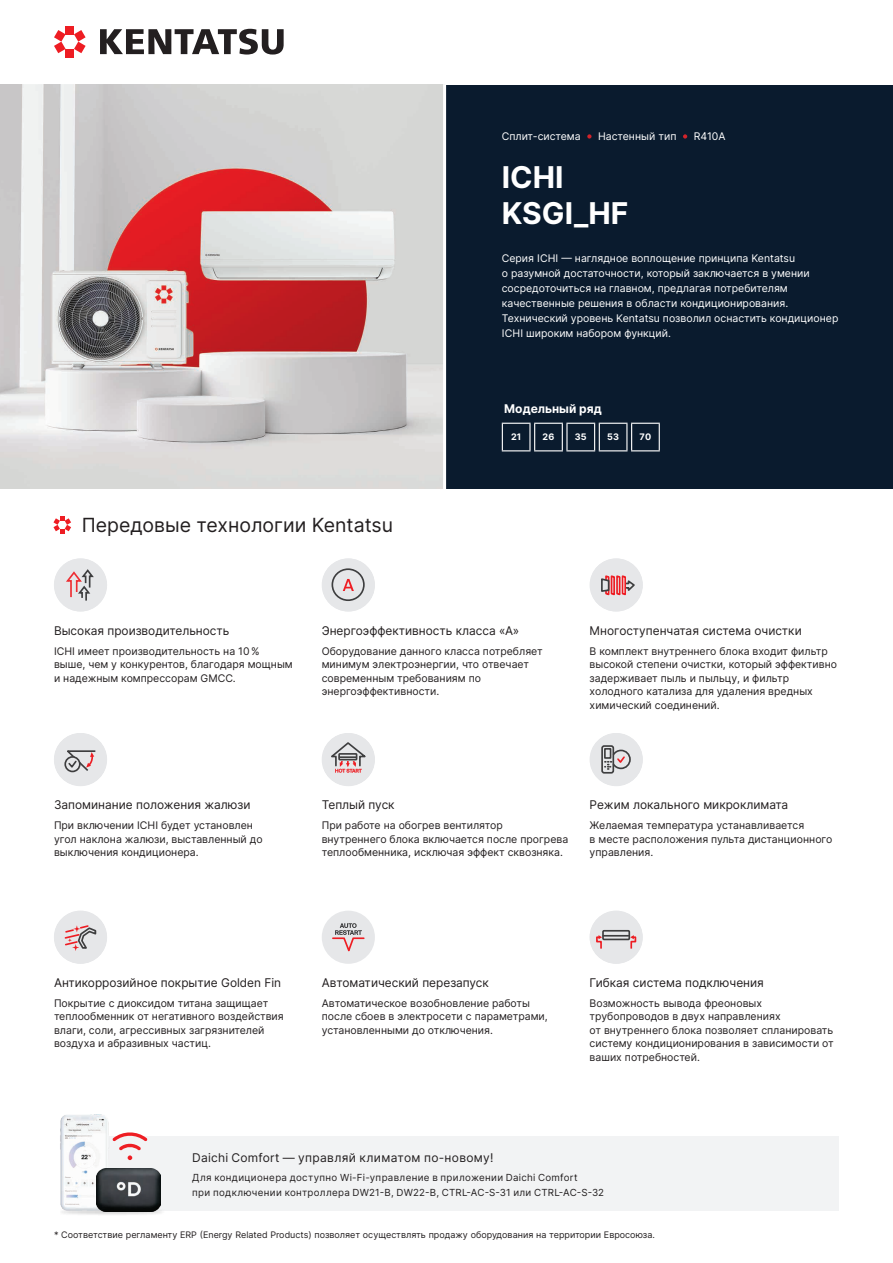
<style>
.page{position:relative;width:893px;height:1263px;background:#fff}
.page>*{position:absolute;margin:0;border:0;box-sizing:border-box;transform-origin:0 0}
.Заголовок_1{font:700 30px "Inter";color:#fff}
.Заголовок_2{font:19.5px "Inter";color:#231f20}
.Заголовок_3{font:12px "Inter";color:#231f20}
.Заголовок_3-2{font:12px "Inter";letter-spacing:.025em;color:#231f20}
.Текст_1{font:700 12px "Inter";color:#fff}
.Текст_1-2{font:10.5px/13.5px "Inter";color:#231f20}
.Текст_1__на_плашку___белый{font:10.5px/15px "Inter";color:#fff}
.Текст_2{font:10.5px "Inter";color:#fff}
.t1{font:9.75px/15px "Inter";letter-spacing:.035em;color:#231f20}
.t2{font:9px "Inter";color:#231f20}
.Технологии_заголовок{font:700 9px "Inter";letter-spacing:.025em;color:#fff}
</style>
<div class="page">
<div style="left:106px;top:1136px;width:733px;height:75px;background:#f2f3f4"></div>
<img style="left:62px;top:1211px;width:100px;height:4px">
<img style="left:60px;top:1114px;width:51px;height:98px">
<img style="left:97px;top:1168px;width:64px;height:43px">
<svg style="left:112px;top:1132px;width:35px;height:28px"></svg>
<svg style="left:100px;top:29px;width:184px;height:26px"></svg>
<div style="left:66px;top:26px;width:8px;height:8px;background:#ee1d23"></div>
<div style="left:66px;top:49px;width:8px;height:8px;background:#ee1d23"></div>
<svg style="left:54px;top:30px;width:12px;height:23px"></svg>
<svg style="left:74px;top:30px;width:12px;height:23px"></svg>
<div style="left:444px;top:85px;width:449px;height:404px;background:#0a1b2e"></div>
<svg style="left:587px;top:134px;width:4px;height:5px"></svg>
<svg style="left:683px;top:134px;width:4px;height:5px"></svg>
<svg style="left:53px;top:516px;width:18px;height:18px"></svg>
<div style="left:54px;top:558px;width:53px;height:53px;background:#e6e7e9;border-radius:50%"></div>
<svg style="left:66px;top:569px;width:28px;height:32px"></svg>
<div style="left:54px;top:733px;width:53px;height:53px;background:#e6e7e9;border-radius:50%"></div>
<svg style="left:64px;top:750px;width:32px;height:23px"></svg>
<div style="left:54px;top:911px;width:53px;height:53px;background:#e6e7e9;border-radius:50%"></div>
<svg style="left:64px;top:925px;width:33px;height:26px"></svg>
<div style="left:322px;top:558px;width:53px;height:53px;background:#e6e7e9;border-radius:50%"></div>
<svg style="left:343px;top:579px;width:11px;height:12px"></svg>
<div style="left:331px;top:568px;width:34px;height:33px;border:2px solid #3e3e3f;border-radius:50%"></div>
<div style="left:322px;top:733px;width:53px;height:53px;background:#e6e7e9;border-radius:50%"></div>
<svg style="left:331px;top:742px;width:35px;height:31px"></svg>
<div style="left:590px;top:558px;width:53px;height:53px;background:#e6e7e9;border-radius:50%"></div>
<svg style="left:601px;top:575px;width:34px;height:21px"></svg>
<div style="left:590px;top:733px;width:53px;height:53px;background:#e6e7e9;border-radius:50%"></div>
<div style="left:601px;top:745px;width:13px;height:29px;border:2px solid #3e3e3f;border-radius:2px"></div>
<div style="left:604px;top:748px;width:7px;height:11px;border:2px solid #3e3e3f"></div>
<svg style="left:605px;top:749px;width:26px;height:21px"></svg>
<div style="left:322px;top:911px;width:53px;height:53px;background:#e6e7e9;border-radius:50%"></div>
<svg style="left:332px;top:923px;width:33px;height:28px"></svg>
<svg style="left:502px;top:423px;width:158px;height:28px"></svg>
<img style="left:0;top:85px;width:443px;height:404px">
<div style="left:590px;top:911px;width:53px;height:53px;background:#e6e7e9;border-radius:50%"></div>
<div style="left:602px;top:930px;width:28px;height:10px;border:2px solid #3e3e3f"></div>
<svg style="left:596px;top:935px;width:41px;height:14px"></svg>
<hr style="left:443px;top:84px;width:3px;height:405px;background:#fff">
<p class="Текст_2" style="left:502px;top:128px;width:80px">Сплит-система</p>
<p class="Текст_2" style="left:598px;top:128px;width:80px">Настенный тип</p>
<p class="Текст_2" style="left:694px;top:128px;width:33px">R410A</p>
<p class="Заголовок_1" style="left:502px;top:155px;width:63px">ICHI</p>
<p class="Заголовок_1" style="left:502px;top:191px;width:128px">KSGI_HF</p>
<p class="Текст_1__на_плашку___белый" style="left:502px;top:250px;width:338px">Серия ICHI — наглядное воплощение принципа Kentatsu<br>о разумной достаточности, который заключается в умении сосредоточиться на главном, предлагая потребителям качественные решения в области кондиционирования.<br>Технический уровень Kentatsu позволил оснастить кондиционер ICHI широким набором функций.</p>
<p class="Текст_1" style="left:504px;top:400px;width:99px">Модельный ряд</p>
<p class="Заголовок_2" style="left:82px;top:511px;width:313px">Передовые технологии Kentatsu</p>
<p class="Технологии_заголовок" style="left:511px;top:430px;width:12px">21</p>
<p class="Технологии_заголовок" style="left:543px;top:430px;width:13px">26</p>
<p class="Технологии_заголовок" style="left:575px;top:430px;width:13px">35</p>
<p class="Технологии_заголовок" style="left:607px;top:430px;width:13px">53</p>
<p class="Технологии_заголовок" style="left:640px;top:430px;width:13px">70</p>
<p class="Заголовок_3" style="left:54px;top:622px;width:177px">Высокая производительность</p>
<p class="Текст_1-2" style="left:54px;top:644px;width:240px">ICHI имеет производительность на 10% выше, чем у конкурентов, благодаря мощным и надежным компрессорам GMCC.</p>
<p class="Заголовок_3" style="left:322px;top:622px;width:199px">Энергоэффективность класса «А»</p>
<p class="Текст_1-2" style="left:322px;top:644px;width:222px">Оборудование данного класса потребляет минимум электроэнергии, что отвечает современным требованиям по энергоэффективности.</p>
<p class="Заголовок_3" style="left:590px;top:622px;width:214px">Многоступенчатая система очистки</p>
<p class="Текст_1-2" style="left:590px;top:644px;width:249px">В комплект внутреннего блока входит фильтр высокой степени очистки, который эффективно задерживает пыль и пыльцу, и фильтр холодного катализа для удаления вредных химический соединений.</p>
<p class="Заголовок_3" style="left:54px;top:796px;width:198px">Запоминание положения жалюзи</p>
<p class="Текст_1-2" style="left:54px;top:818px;width:210px">При включении ICHI будет установлен угол наклона жалюзи, выставленный до выключения кондиционера.</p>
<p class="Заголовок_3" style="left:322px;top:796px;width:74px">Теплый пуск</p>
<p class="Текст_1-2" style="left:322px;top:818px;width:248px">При работе на обогрев вентилятор внутреннего блока включается после прогрева теплообменника, исключая эффект сквозняка.</p>
<p class="Заголовок_3" style="left:590px;top:796px;width:200px">Режим локального микроклимата</p>
<p class="Текст_1-2" style="left:590px;top:818px;width:244px">Желаемая температура устанавливается<br>в месте расположения пульта дистанционного управления.</p>
<p class="Заголовок_3" style="left:54px;top:974px;width:229px">Антикоррозийное покрытие Golden Fin</p>
<p class="Текст_1-2" style="left:54px;top:996px;width:231px">Покрытие с диоксидом титана защищает теплообменник от негативного воздействия влаги, соли, агрессивных загрязнителей воздуха и абразивных частиц.</p>
<p class="Заголовок_3" style="left:322px;top:974px;width:169px">Автоматический перезапуск</p>
<p class="Текст_1-2" style="left:322px;top:996px;width:228px">Автоматическое возобновление работы после сбоев в электросети с параметрами, установленными до отключения.</p>
<p class="Заголовок_3" style="left:590px;top:974px;width:176px">Гибкая система подключения</p>
<p class="Текст_1-2" style="left:590px;top:996px;width:193px">Возможность вывода фреоновых трубопроводов в двух направлениях</p>
<p class="Текст_1-2" style="left:590px;top:1023px;width:246px;text-align:justify">от внутреннего блока позволяет спланировать систему кондиционирования в зависимости от ваших потребностей.</p>
<p class="Заголовок_3-2" style="left:192px;top:1149px;width:303px">Daichi Comfort — управляй климатом по-новому!</p>
<p class="t1" style="left:192px;top:1170px;width:413px">Для кондиционера доступно Wi-Fi-управление в приложении Daichi Comfort<br>при подключении контроллера DW21-B, DW22-B, CTRL-AC-S-31 или CTRL-AC-S-32</p>
<p class="t2" style="left:54px;top:1228px;width:602px">* Соответствие регламенту ERP (Energy Related Products) позволяет осуществлять продажу оборудования на территории Евросоюза.</p>
</div>
